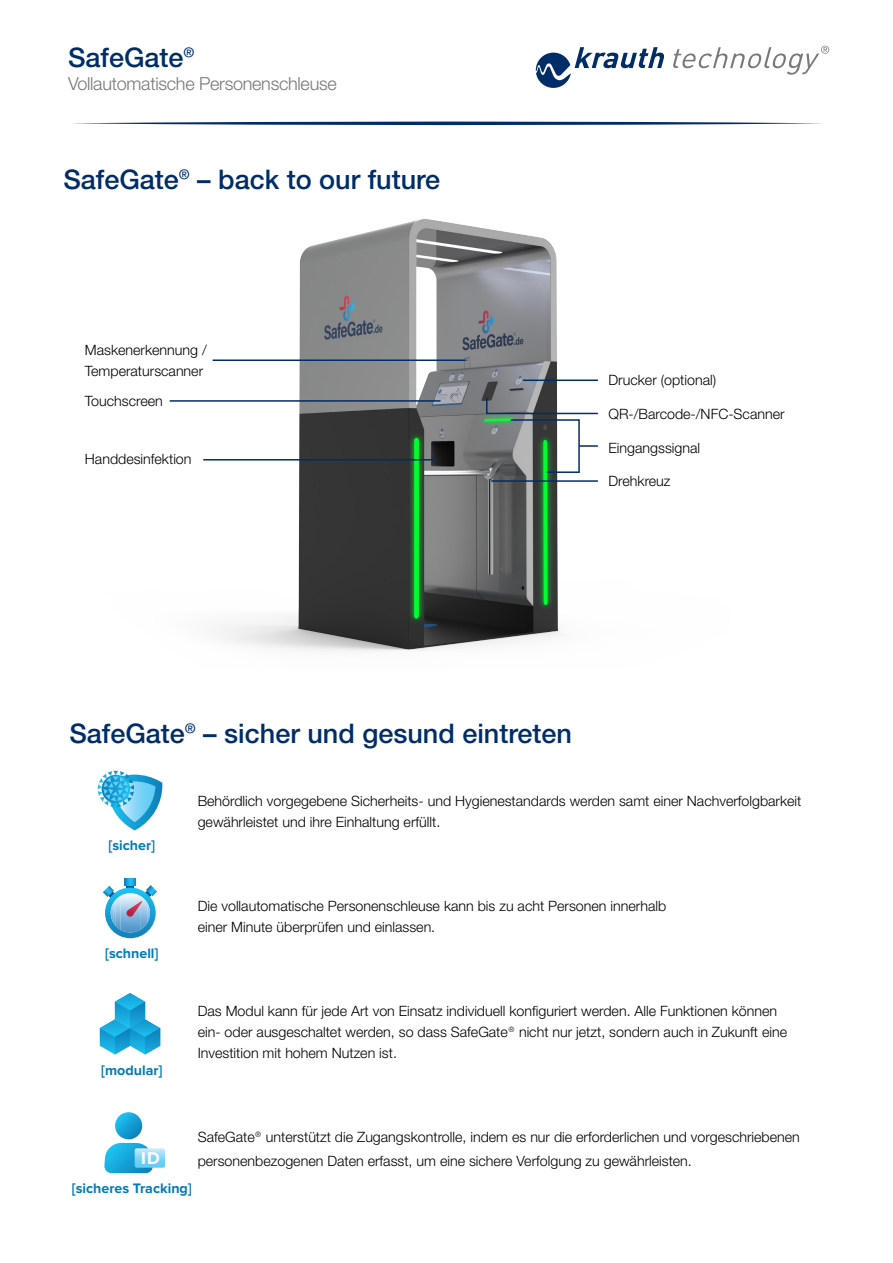
<style>
.page{position:relative;width:893px;height:1263px;background:#fff}
.page>*{position:absolute;margin:0;border:0;box-sizing:border-box;transform-origin:0 0}
.t1{font:500 27px "Helvetica Neue CE";color:#002d68}
.t2{font:300 18px "Helvetica Neue CE";letter-spacing:-.015em;color:#77787b}
.t3{font:700 17.7px "Proxima Nova";color:#fff}
.t4{font:300 14.25px/21px "Helvetica Neue CE";color:#000}
.t5{font:700 14.25px "Proxima Nova";color:#037ab9}
</style>
<div class="page">
<svg style="left:536px;top:47px;width:129px;height:41px"></svg>
<svg style="left:673px;top:46px;width:156px;height:29px"></svg>
<svg style="left:72px;top:122px;width:751px;height:3px"></svg>
<svg style="left:98px;top:771px;width:64px;height:59px"></svg>
<svg style="left:103px;top:878px;width:54px;height:60px"></svg>
<svg style="left:100px;top:993px;width:60px;height:61px"></svg>
<svg style="left:115px;top:1112px;width:27px;height:27px"></svg>
<svg style="left:104px;top:1143px;width:61px;height:30px"></svg>
<img style="left:169px;top:219px;width:392px;height:432px">
<hr style="left:213px;top:359px;width:253px;height:2px;background:#002d68">
<hr style="left:523px;top:379px;width:75px;height:2px;background:#002d68">
<svg style="left:485px;top:396px;width:113px;height:19px"></svg>
<hr style="left:547px;top:471px;width:32px;height:2px;background:#002d68">
<hr style="left:491px;top:480px;width:107px;height:2px;background:#002d68">
<hr style="left:170px;top:400px;width:271px;height:2px;background:#002d68">
<hr style="left:203px;top:459px;width:233px;height:1px;background:#002d68">
<hr style="left:511px;top:419px;width:68px;height:2px;background:#002d68">
<hr style="left:578px;top:419px;width:2px;height:54px;background:#002d68">
<svg style="left:579px;top:445px;width:19px;height:2px"></svg>
<h1 class="t1" style="left:68px;top:41px;width:133px">SafeGate®</h1>
<p class="t2" style="left:68px;top:72px;width:270px">Vollautomatische Personenschleuse</p>
<h1 class="t1" style="left:63px;top:163px;width:378px">SafeGate® – back to our future</h1>
<p class="t4" style="left:85px;top:339px;width:123px">Maskenerkennung /<br>Temperaturscanner</p>
<p class="t4" style="left:85px;top:390px;width:79px">Touchscreen</p>
<p class="t4" style="left:85px;top:449px;width:108px">Handdesinfektion</p>
<p class="t4" style="left:608px;top:370px;width:109px">Drucker (optional)</p>
<p class="t4" style="left:608px;top:403px;width:178px">QR-/Barcode-/NFC-Scanner</p>
<p class="t4" style="left:608px;top:437px;width:93px">Eingangssignal</p>
<p class="t4" style="left:608px;top:471px;width:64px">Drehkreuz</p>
<h1 class="t1" style="left:69px;top:717px;width:504px">SafeGate® – sicher und gesund eintreten</h1>
<p class="t5" style="left:108px;top:838px;width:48px">[sicher]</p>
<p class="t5" style="left:105px;top:947px;width:55px">[schnell]</p>
<p class="t5" style="left:101px;top:1064px;width:63px">[modular]</p>
<p class="t3" style="left:141px;top:1145px;width:20px">ID</p>
<p class="t4" style="left:198px;top:791px;width:605px">Behördlich vorgegebene Sicherheits- und Hygienestandards werden samt einer Nachverfolgbarkeit gewährleistet und ihre Einhaltung erfüllt.</p>
<p class="t4" style="left:198px;top:896px;width:470px">Die vollautomatische Personenschleuse kann bis zu acht Personen innerhalb einer Minute überprüfen und einlassen.</p>
<p class="t4" style="left:198px;top:1001px;width:591px">Das Modul kann für jede Art von Einsatz individuell konfiguriert werden. Alle Funktionen können ein- oder ausgeschaltet werden, so dass SafeGate® nicht nur jetzt, sondern auch in Zukunft eine<br>Investition mit hohem Nutzen ist.</p>
<p class="t4" style="left:198px;top:1125px;width:604px;line-height:24px">SafeGate® unterstützt die Zugangskontrolle, indem es nur die erforderlichen und vorgeschriebenen personenbezogenen Daten erfasst, um eine sichere Verfolgung zu gewährleisten.</p>
<p class="t5" style="left:72px;top:1182px;width:122px">[sicheres Tracking]</p>
</div>
